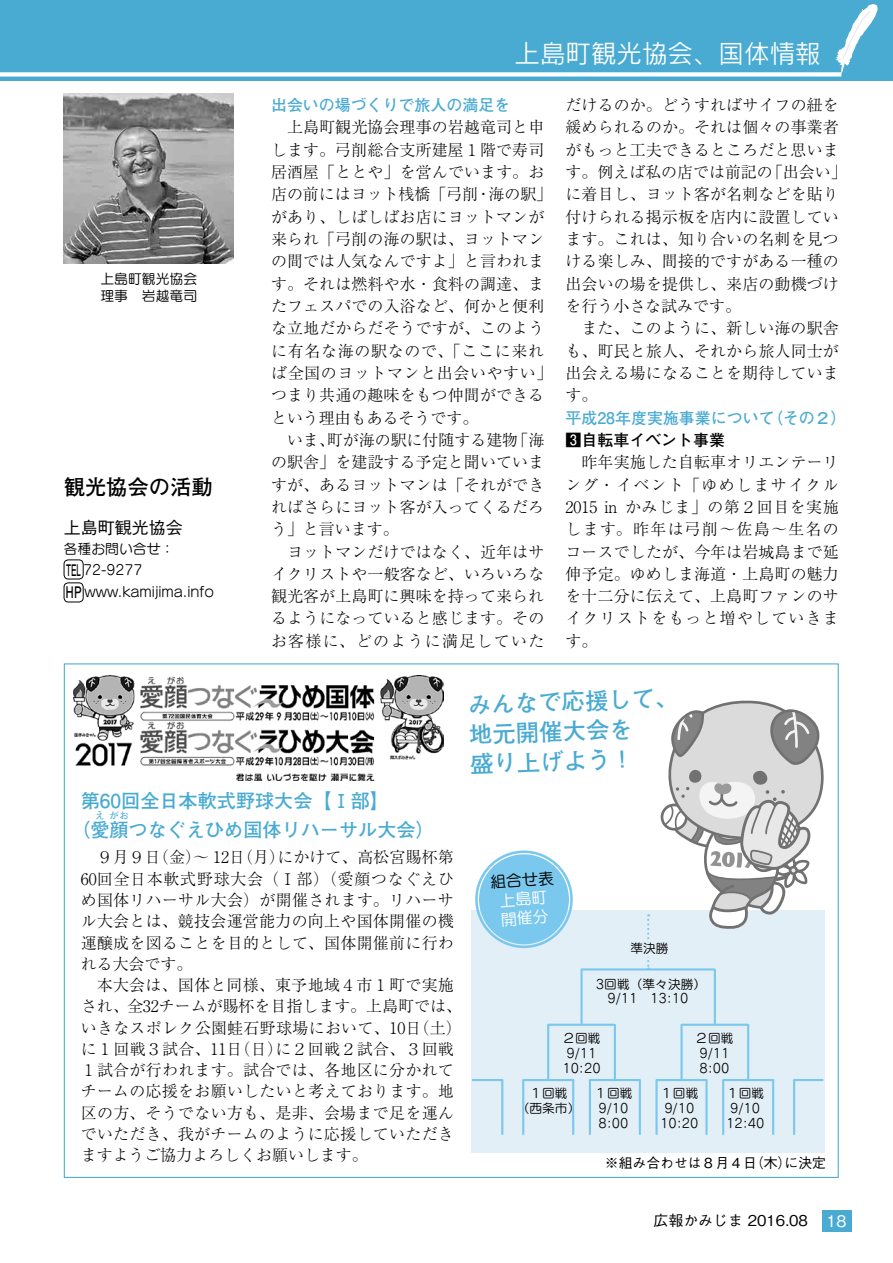
<style>
.page{position:relative;width:893px;height:1263px;background:#fff}
.page>*{position:absolute;margin:0;border:0;box-sizing:border-box;transform-origin:0 0}
.t1{font:25.5px "Rodin Pro M";color:#fff}
.t2{font:700 23.4px/29.7px "Futo Go B101 Pro";color:#49aad2}
.t3{font:700 21.3px "Futo Go B101 Pro";color:#000}
.t4{font:700 19.2px/28.7px "Futo Go B101 Pro";color:#49aad2}
.t5{font:500 16.95px "Gothic BBB Pro";color:#000}
.t6{font:300 15.9px/22.4px "Ryumin Pro";letter-spacing:.01em;color:#000;text-align:justify}
.t7{font:700 15.9px "Futo Go B101 Pro";color:#49aad2}
.t8{font:700 15.9px "Futo Go B101 Pro";color:#000}
.t9{font:15.9px/19.2px "Seurat Pro M";color:#fff}
.t10{font:700 15.9px/23px "Futo Go B101 Pro";color:#000;scale:.5 1}
.t11{font:15.9px "Seurat Pro M";color:#000}
.t12{font:500 14.85px "Gothic BBB Pro";color:#000}
.t13{font:13.8px/21.3px "Seurat Pro M";color:#000}
.t14{font:500 13.8px "Gothic BBB Pro";color:#000}
.t15{font:12.75px/14.9px "Seurat Pro M";color:#000;text-align:center}
.t16{font:700 9.6px "Futo Go B101 Pro";color:#49aad2}
.s1{font-size:15.9px;color:#fff}
</style>
<div class="page">
<div style="left:0;top:0;width:893px;height:81px;background:#49aad2"></div>
<svg style="left:835px;top:4px;width:43px;height:70px"></svg>
<div style="left:0;top:72px;width:841px;height:5px;background:#fff"></div>
<div style="left:471px;top:910px;width:354px;height:242px;background:#e3eff6"></div>
<div style="left:822px;top:1210px;width:29px;height:21px;background:#49aad2"></div>
<img style="left:74px;top:675px;width:370px;height:106px">
<img style="left:64px;top:94px;width:170px;height:170px">
<div style="left:64px;top:560px;width:19px;height:19px;border:1px solid #000;border-radius:4px"></div>
<div style="left:64px;top:583px;width:19px;height:19px;border:1px solid #000;border-radius:4px"></div>
<hr style="left:522px;top:1079px;width:2px;height:56px;background:#7ac8ed">
<hr style="left:572px;top:1079px;width:2px;height:56px;background:#7ac8ed">
<hr style="left:523px;top:1079px;width:51px;height:2px;background:#7ac8ed">
<hr style="left:589px;top:1079px;width:2px;height:56px;background:#7ac8ed">
<hr style="left:639px;top:1079px;width:2px;height:56px;background:#7ac8ed">
<hr style="left:589px;top:1079px;width:51px;height:2px;background:#7ac8ed">
<hr style="left:655px;top:1079px;width:3px;height:56px;background:#7ac8ed">
<hr style="left:705px;top:1079px;width:3px;height:56px;background:#7ac8ed">
<hr style="left:656px;top:1079px;width:51px;height:2px;background:#7ac8ed">
<hr style="left:722px;top:1079px;width:2px;height:56px;background:#7ac8ed">
<hr style="left:772px;top:1079px;width:2px;height:56px;background:#7ac8ed">
<hr style="left:723px;top:1079px;width:51px;height:2px;background:#7ac8ed">
<hr style="left:501px;top:1079px;width:2px;height:56px;background:#7ac8ed">
<hr style="left:472px;top:1079px;width:31px;height:2px;background:#7ac8ed">
<hr style="left:793px;top:1079px;width:2px;height:56px;background:#7ac8ed">
<hr style="left:794px;top:1079px;width:29px;height:2px;background:#7ac8ed">
<hr style="left:547px;top:1024px;width:2px;height:55px;background:#7ac8ed">
<hr style="left:614px;top:1024px;width:2px;height:55px;background:#7ac8ed">
<hr style="left:548px;top:1024px;width:67px;height:2px;background:#7ac8ed">
<hr style="left:680px;top:1024px;width:3px;height:55px;background:#7ac8ed">
<hr style="left:747px;top:1024px;width:2px;height:55px;background:#7ac8ed">
<hr style="left:681px;top:1024px;width:67px;height:2px;background:#7ac8ed">
<hr style="left:580px;top:969px;width:3px;height:55px;background:#7ac8ed">
<hr style="left:714px;top:969px;width:2px;height:55px;background:#7ac8ed">
<hr style="left:581px;top:968px;width:134px;height:2px;background:#7ac8ed">
<svg style="left:647px;top:914px;width:2px;height:55px"></svg>
<div style="left:479px;top:854px;width:90px;height:90px;background:#7ac8ed;border-radius:50%"></div>
<div style="left:475px;top:850px;width:98px;height:98px;border:3px solid #7ac8ed;border-radius:50%"></div>
<div style="left:480px;top:855px;width:88px;height:88px;border:3px solid #7ac8ed;border-radius:50%"></div>
<div style="left:661px;top:803px;width:27px;height:27px;border:3px solid #727171;border-radius:50%"></div>
<svg style="left:662px;top:700px;width:162px;height:229px"></svg>
<div style="left:620px;top:940px;width:59px;height:17px;background:#e3eff6"></div>
<p class="t13" style="left:100px;top:270px;width:98px;line-height:17px">上島町観光協会理事　岩越竜司</p>
<h3 class="t3" style="left:64px;top:470px;width:150px">観光協会の活動</h3>
<p class="t5" style="left:64px;top:514px;width:121px">上島町観光協会</p>
<p class="t13" style="left:64px;top:538px;width:152px">各種お問い合せ：<br>　 72-9277<br>　 www.kamijima.info</p>
<p class="t10" style="left:66px;top:556px;width:34px">TEL<br>HP</p>
<h1 class="t1" style="left:514px;top:37px;width:308px">上島町観光協会、国体情報</h1>
<p class="t7" style="left:271px;top:92px;width:241px">出会いの場づくりで旅人の満足を</p>
<p class="t6" style="left:271px;top:115px;width:283px;text-align:left;text-indent:16px">上島町観光協会理事の岩越竜司と申します。弓削総合支所建屋１階で寿司居酒屋「ととや」を営んでいます。お店の前にはヨット桟橋「弓削・海の駅」があり、しばしばお店にヨットマンが来られ「弓削の海の駅は、ヨットマンの間では人気なんですよ」と言われます。それは燃料や水・食料の調達、またフェスパでの入浴など、何かと便利な立地だからだそうですが、このように有名な海の駅なので、「ここに来れば全国のヨットマンと出会いやすい」つまり共通の趣味をもつ仲間ができるという理由もあるそうです。</p>
<p class="t6" style="left:271px;top:427px;width:275px;text-indent:16px">いま、町が海の駅に付随する建物「海の駅舎」を建設する予定と聞いていますが、あるヨットマンは「それができればさらにヨット客が入ってくるだろう」と言います。</p>
<p class="t6" style="left:271px;top:539px;width:275px;text-indent:16px">ヨットマンだけではなく、近年はサイクリストや一般客など、いろいろな観光客が上島町に興味を持って来られるようになっていると感じます。そのお客様に、どのように満足していた</p>
<p class="t6" style="left:566px;top:93px;width:283px;text-align:left">だけるのか。どうすればサイフの紐を緩められるのか。それは個々の事業者がもっと工夫できるところだと思います。例えば私の店では前記の「出会い」に着目し、ヨット客が名刺などを貼り付けられる掲示板を店内に設置しています。これは、知り合いの名刺を見つける楽しみ、間接的ですがある一種の出会いの場を提供し、来店の動機づけを行う小さな試みです。</p>
<p class="t6" style="left:566px;top:316px;width:275px;text-indent:16px">また、このように、新しい海の駅舎も、町民と旅人、それから旅人同士が出会える場になることを期待しています。</p>
<p class="t7" style="left:566px;top:405px;width:283px">平成28年度実施事業について（その２）</p>
<p class="t8" style="left:566px;top:427px;width:161px">3自転車イベント事業</p>
<p class="t6" style="left:566px;top:450px;width:275px;text-indent:16px">昨年実施した自転車オリエンテーリング・イベント「ゆめしまサイクル2015 in かみじま」の第２回目を実施します。昨年は弓削〜佐島〜生名のコースでしたが、今年は岩城島まで延伸予定。ゆめしま海道・上島町の魅力を十二分に伝えて、上島町ファンのサイクリストをもっと増やしていきます。</p>
<h2 class="t2" style="left:468px;top:687px;width:212px;rotate:-2deg">みんなで応援して、地元開催大会を<br>盛り上げよう！</h2>
<p class="t4" style="left:71px;top:784px;width:365px;text-indent:10px">第60回全日本軟式野球大会【Ⅰ部】<br>（愛顔つなぐえひめ国体リハーサル大会）</p>
<p class="t16" style="left:95px;top:807px;width:11px">え</p>
<p class="t16" style="left:109px;top:807px;width:21px">がお</p>
<p class="t6" style="left:81px;top:845px;width:375px;line-height:21.3px;text-indent:16px">９月９日（金）～ 12日（月）にかけて、高松宮賜杯第60回全日本軟式野球大会（Ⅰ部）（愛顔つなぐえひめ国体リハーサル大会）が開催されます。リハーサル大会とは、競技会運営能力の向上や国体開催の機運醸成を図ることを目的として、国体開催前に行われる大会です。</p>
<p class="t6" style="left:81px;top:973px;width:383px;line-height:21.3px;text-align:left;text-indent:16px">本大会は、国体と同様、東予地域４市１町で実施され、全32チームが賜杯を目指します。上島町では、いきなスポレク公園蛙石野球場において、10日（土）に１回戦３試合、11日（日）に２回戦２試合、３回戦<br>１試合が行われます。試合では、各地区に分かれてチームの応援をお願いしたいと考えております。地区の方、そうでない方も、是非、会場まで足を運んでいただき、我がチームのように応援していただきますようご協力よろしくお願いします。</p>
<p class="t11" style="left:490px;top:872px;width:65px;rotate:-4deg">組合せ表</p>
<p class="t9" style="left:499px;top:890px;width:49px;rotate:-4deg">上島町開催分</p>
<p class="t15" style="left:630px;top:940px;width:40px">準決勝</p>
<p class="t15" style="left:596px;top:976px;width:112px">3回戦（準々決勝）<br>9/11　13:10</p>
<p class="t15" style="left:562px;top:1030px;width:40px">２回戦<br>9/11<br>10:20</p>
<p class="t15" style="left:517px;top:1085px;width:65px">１回戦<br>（西条市）</p>
<p class="t15" style="left:594px;top:1085px;width:40px">１回戦<br>9/10<br>8:00</p>
<p class="t15" style="left:660px;top:1085px;width:40px">１回戦<br>9/10<br>10:20</p>
<p class="t15" style="left:726px;top:1085px;width:40px">１回戦<br>9/10<br>12:40</p>
<p class="t15" style="left:695px;top:1030px;width:40px">２回戦<br>9/11<br>8:00</p>
<p class="t14" style="left:605px;top:1152px;width:223px">※組み合わせは８月４日（木）に決定</p>
<p class="t12" style="left:654px;top:1208px;width:195px">広報かみじま 2016.08 <span class="s1">18</span></p>
</div>
